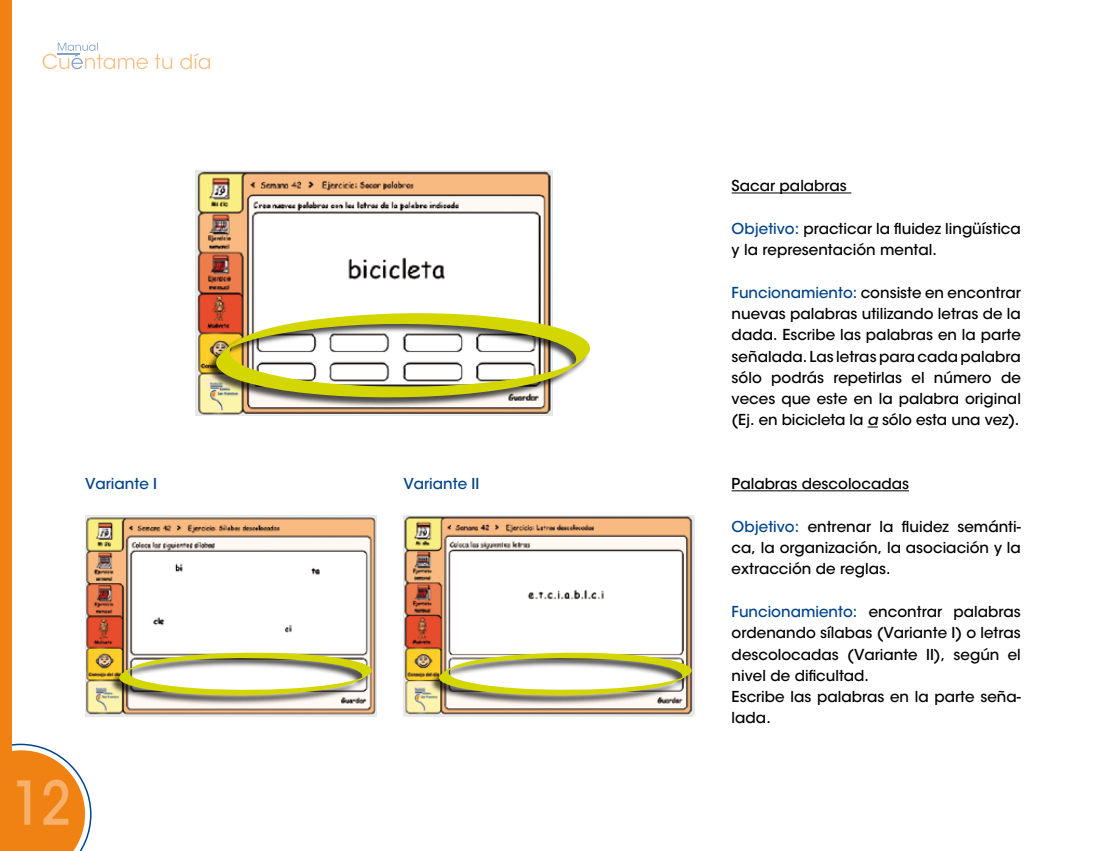
<style>
.page{position:relative;width:1106px;height:851px;background:#fff}
.page>*{position:absolute;margin:0;border:0;box-sizing:border-box;transform-origin:0 0}
.t1{font:60px "ITC Avant Garde MM";color:#f6b06a;scale:.85 1}
.t2{font:15px/21.3px "ITC Avant Garde MM";color:#000;text-align:justify}
.t3{font:15px "ITC Avant Garde MM";color:#004489}
.s1{color:#004489}
.s2{font-style:italic}
</style>
<div class="page">
<svg style="left:43px;top:43px;width:167px;height:26px"></svg>
<svg style="left:0;top:743px;width:91px;height:107px"></svg>
<div style="left:0;top:0;width:11px;height:783px;background:#ef8213"></div>
<hr style="left:731px;top:192px;width:120px;height:1px;background:#000">
<img style="left:196px;top:170px;width:357px;height:245px">
<hr style="left:731px;top:490px;width:178px;height:1px;background:#000">
<img style="left:85px;top:515px;width:291px;height:201px">
<img style="left:403px;top:515px;width:291px;height:201px">
<div style="left:206px;top:312px;width:384px;height:96px;background:#000;opacity:.7"></div>
<svg style="left:211px;top:311px;width:379px;height:87px"></svg>
<div style="left:109px;top:652px;width:263px;height:54px;background:#000;opacity:.7"></div>
<svg style="left:116px;top:651px;width:256px;height:44px"></svg>
<div style="left:429px;top:652px;width:263px;height:54px;background:#000;opacity:.7"></div>
<svg style="left:436px;top:651px;width:255px;height:44px"></svg>
<p class="t3" style="left:85px;top:475px;width:74px">Variante I</p>
<p class="t3" style="left:403px;top:475px;width:78px">Variante II</p>
<h1 class="t1" style="left:12px;top:768px;width:71px">12</h1>
<p class="t2" style="left:731px;top:176px;width:117px">Sacar palabras</p>
<p class="t2" style="left:731px;top:218px;width:291px"><span class="s1">Objetivo:</span> practicar la fluidez lingüística y la representación mental.</p>
<p class="t2" style="left:731px;top:282px;width:291px"><span class="s1">Funcionamiento:</span> consiste en encontrar nuevas palabras utilizando letras de la dada. Escribe las palabras en la parte señalada. Las letras para cada palabra sólo podrás repetirlas el número de veces que este en la palabra original (Ej. en bicicleta la <span class="s2">a</span> sólo esta una vez).</p>
<p class="t2" style="left:731px;top:473px;width:179px">Palabras descolocadas</p>
<p class="t2" style="left:731px;top:516px;width:291px"><span class="s1">Objetivo:</span> entrenar la fluidez semánti&shy;ca, la organización, la asociación y la extracción de reglas.</p>
<p class="t2" style="left:731px;top:601px;width:291px"><span class="s1">Funcionamiento:</span> encontrar palabras ordenando sílabas (Variante I) o letras descolocadas (Variante II), según el nivel de dificultad.</p>
<p class="t2" style="left:731px;top:686px;width:291px">Escribe las palabras en la parte seña&shy;lada.</p>
</div>
